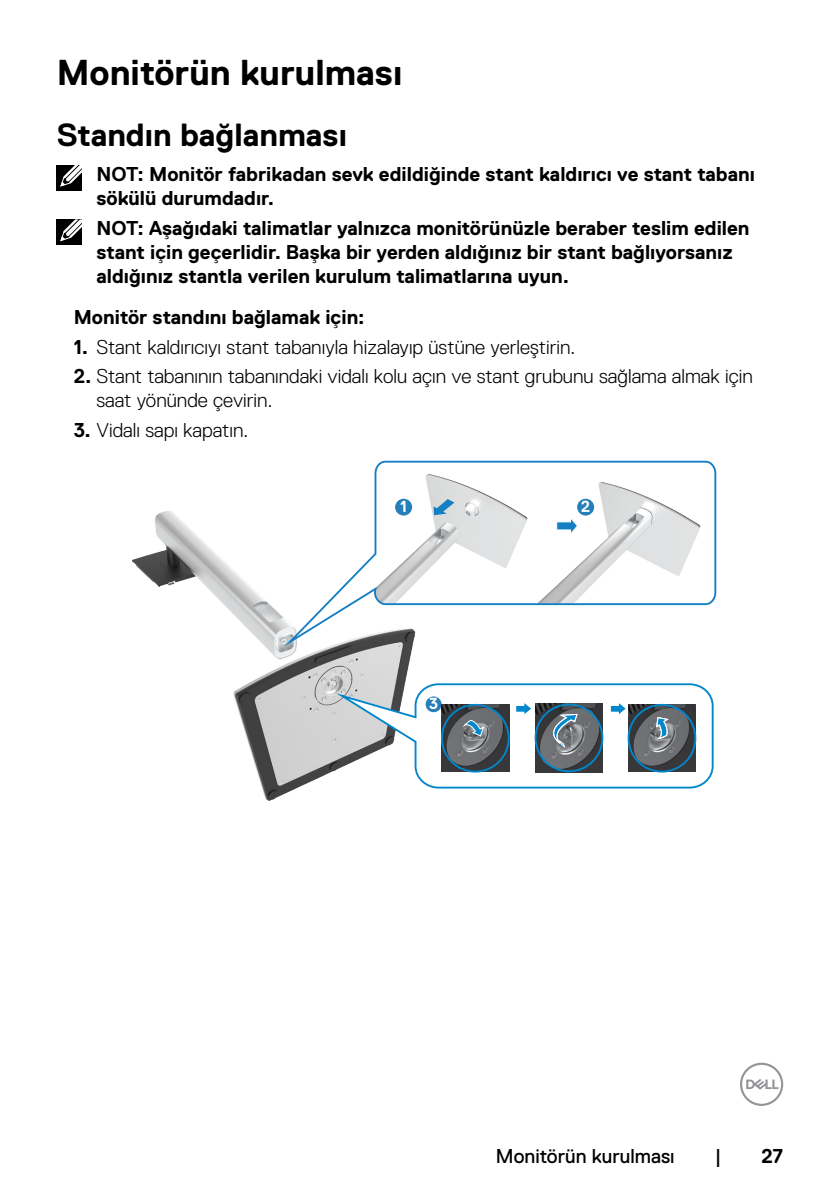
<style>
.page{position:relative;width:840px;height:1191px;background:#fff}
.page>*{position:absolute;margin:0;border:0;box-sizing:border-box;transform-origin:0 0}
.t1{font:700 36px "Dell Replica";color:#000}
.t2{font:700 32px "Dell Replica";color:#000}
.t3{font:700 20px/24px "Dell Replica";color:#000}
.t4{font:300 20px/24px "Dell Replica";color:#000}
.t5{font:20px "Dell Replica";color:#000}
.s1{font-weight:700}
</style>
<div class="page">
<svg style="left:740px;top:1062px;width:42px;height:44px"></svg>
<div style="left:57px;top:165px;width:25px;height:25px;background:#000"></div>
<svg style="left:60px;top:165px;width:22px;height:22px"></svg>
<div style="left:57px;top:219px;width:25px;height:26px;background:#000"></div>
<svg style="left:60px;top:219px;width:22px;height:23px"></svg>
<img style="left:132px;top:511px;width:280px;height:290px">
<svg style="left:278px;top:460px;width:438px;height:191px"></svg>
<svg style="left:433px;top:499px;width:21px;height:16px"></svg>
<div style="left:395px;top:499px;width:17px;height:16px;background:#267fb8;border-radius:50%"></div>
<div style="left:576px;top:499px;width:18px;height:16px;background:#267fb8;border-radius:50%"></div>
<div style="left:549px;top:617px;width:17px;height:17px;border:1px solid #fff;border-radius:50%"></div>
<svg style="left:329px;top:682px;width:385px;height:107px"></svg>
<svg style="left:555px;top:501px;width:34px;height:35px"></svg>
<svg style="left:342px;top:684px;width:370px;height:103px"></svg>
<h1 class="t1" style="left:57px;top:52px;width:347px">Monitörün kurulması</h1>
<h2 class="t2" style="left:57px;top:117px;width:291px">Standın bağlanması</h2>
<p class="t3" style="left:96px;top:162px;width:659px">NOT: Monitör fabrikadan sevk edildiğinde stant kaldırıcı ve stant tabanı sökülü durumdadır.</p>
<p class="t3" style="left:96px;top:216px;width:654px">NOT: Aşağıdaki talimatlar yalnızca monitörünüzle beraber teslim edilen stant için geçerlidir. Başka bir yerden aldığınız bir stant bağlıyorsanız aldığınız stantla verilen kurulum talimatlarına uyun.</p>
<p class="t3" style="left:74px;top:305px;width:292px">Monitör standını bağlamak için:</p>
<p class="t4" style="left:74px;top:335px;width:503px"><span class="s1">1.</span> Stant kaldırıcıyı stant tabanıyla hizalayıp üstüne yerleştirin.</p>
<p class="t4" style="left:96px;top:364px;width:657px;text-indent:-23px"><span class="s1">2.</span> Stant tabanının tabanındaki vidalı kolu açın ve stant grubunu sağlama almak için saat yönünde çevirin.</p>
<p class="t4" style="left:74px;top:418px;width:176px"><span class="s1">3.</span> Vidalı sapı kapatın.</p>
<p class="t5" style="left:495px;top:1144px;width:180px">Monitörün kurulması</p>
<p class="t5" style="left:714px;top:1144px;width:8px">|</p>
<p class="t3" style="left:761px;top:1143px;width:23px">27</p>
</div>
